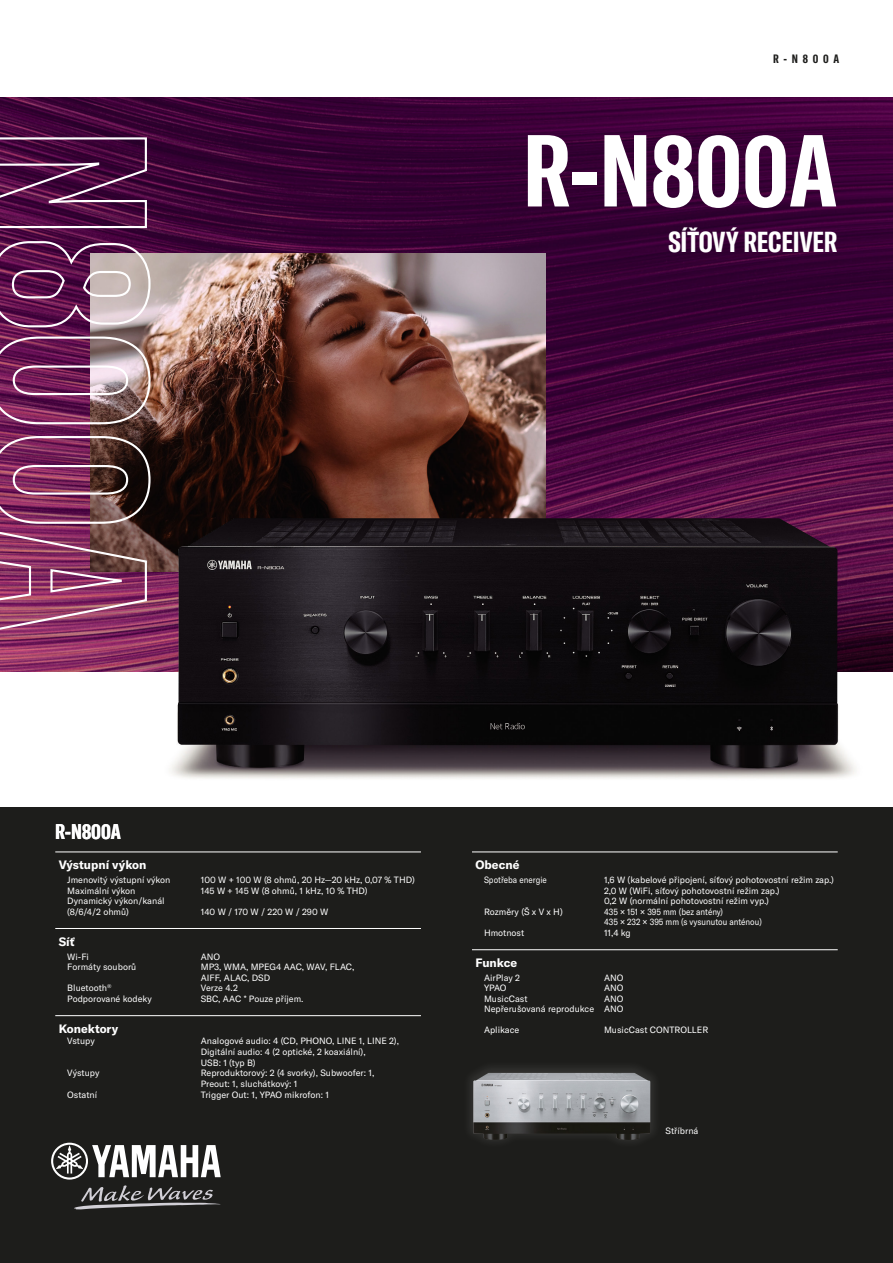
<style>
.page{position:relative;width:893px;height:1263px;background:#fff}
.page>*{position:absolute;margin:0;border:0;box-sizing:border-box;transform-origin:0 0}
.t1{font:700 extra-condensed 100.5px "GT America Y";color:#fff}
.t2{font:700 extra-condensed 28.5px "GT America Y";color:#fff}
.t3{font:700 extra-condensed 21px "GT America Y";color:#fff}
.t4{font:700 12px "GT America Y";color:#fff}
.t5{font:700 extra-condensed 12px "GT America Y";letter-spacing:.4em;color:#1d1d1b}
.t6{font:9px/10.5px "GT America Y";color:#fff}
.t7{font:9px "GT America Y";color:#fff;scale:.9 1}
</style>
<div class="page">
<img style="left:0;top:98px;width:893px;height:574px">
<div style="left:0;top:808px;width:893px;height:455px;background:#1d1d1b"></div>
<img style="left:152px;top:253px;width:394px;height:319px">
<img style="left:0;top:136px;width:152px;height:496px">
<img style="left:164px;top:518px;width:706px;height:261px">
<svg style="left:51px;top:1143px;width:170px;height:36px"></svg>
<svg style="left:74px;top:1185px;width:147px;height:25px"></svg>
<div style="left:461px;top:1059px;width:201px;height:91px;background:linear-gradient(to right,#222220,#222220)"></div>
<img style="left:473px;top:1073px;width:177px;height:67px">
<hr style="left:55px;top:851px;width:366px;height:1px;background:#fff">
<hr style="left:55px;top:928px;width:366px;height:1px;background:#fff">
<hr style="left:472px;top:851px;width:366px;height:1px;background:#fff">
<hr style="left:472px;top:949px;width:366px;height:1px;background:#fff">
<hr style="left:55px;top:1015px;width:366px;height:1px;background:#fff">
<p class="t5" style="left:773px;top:51px;width:68px">R-N800A</p>
<p class="t1" style="left:523px;top:110px;width:316px">R-N800A</p>
<p class="t2" style="left:668px;top:225px;width:171px">SÍŤOVÝ RECEIVER</p>
<p class="t3" style="left:55px;top:819px;width:67px">R-N800A</p>
<p class="t4" style="left:59px;top:858px;width:89px">Výstupní výkon</p>
<p class="t6" style="left:67px;top:875px;width:105px">Jmenovitý výstupní výkon</p>
<p class="t6" style="left:201px;top:875px;width:215px">100 W + 100 W (8 ohmů, 20 Hz—20 kHz, 0,07 % THD)</p>
<p class="t6" style="left:67px;top:885px;width:70px">Maximální výkon</p>
<p class="t6" style="left:201px;top:885px;width:168px">145 W + 145 W (8 ohmů, 1 kHz, 10 % THD)</p>
<p class="t6" style="left:67px;top:896px;width:99px">Dynamický výkon/kanál (8/6/4/2 ohmů)</p>
<p class="t6" style="left:201px;top:906px;width:129px">140 W / 170 W / 220 W / 290 W</p>
<p class="t4" style="left:59px;top:934px;width:17px">Síť</p>
<p class="t6" style="left:67px;top:951px;width:23px">Wi-Fi</p>
<p class="t6" style="left:201px;top:951px;width:21px">ANO</p>
<p class="t6" style="left:67px;top:962px;width:71px">Formáty souborů</p>
<p class="t6" style="left:201px;top:962px;width:155px">MP3, WMA, MPEG4 AAC, WAV, FLAC,<br>AIFF, ALAC, DSD</p>
<p class="t6" style="left:67px;top:983px;width:46px">Bluetooth<sup>®</sup></p>
<p class="t6" style="left:201px;top:983px;width:39px">Verze 4.2</p>
<p class="t6" style="left:67px;top:993px;width:86px">Podporované kodeky</p>
<p class="t6" style="left:201px;top:993px;width:104px">SBC, AAC * Pouze příjem.</p>
<p class="t4" style="left:475px;top:858px;width:46px">Obecné</p>
<p class="t7" style="left:484px;top:875px;width:71px">Spotřeba energie</p>
<p class="t6" style="left:604px;top:875px;width:231px">1,6 W (kabelové připojení, síťový pohotovostní režim zap.)</p>
<p class="t6" style="left:604px;top:885px;width:177px">2,0 W (WiFi, síťový pohotovostní režim zap.)</p>
<p class="t6" style="left:604px;top:896px;width:166px">0,2 W (normální pohotovostní režim vyp.)</p>
<p class="t6" style="left:484px;top:906px;width:80px">Rozměry (Š x V x H)</p>
<p class="t7" style="left:604px;top:906px;width:134px">435 × 151 × 395 mm (bez antény)</p>
<p class="t7" style="left:604px;top:917px;width:177px">435 × 232 × 395 mm (s vysunutou anténou)</p>
<p class="t6" style="left:484px;top:927px;width:42px">Hmotnost</p>
<p class="t6" style="left:604px;top:927px;width:28px">11,4 kg</p>
<p class="t4" style="left:475px;top:955px;width:43px">Funkce</p>
<p class="t6" style="left:484px;top:972px;width:38px">AirPlay 2</p>
<p class="t6" style="left:604px;top:972px;width:21px">ANO</p>
<p class="t6" style="left:484px;top:983px;width:24px">YPAO</p>
<p class="t6" style="left:604px;top:983px;width:21px">ANO</p>
<p class="t6" style="left:484px;top:993px;width:45px">MusicCast</p>
<p class="t6" style="left:604px;top:993px;width:21px">ANO</p>
<p class="t6" style="left:484px;top:1004px;width:141px">Nepřerušovaná reprodukce ANO</p>
<p class="t4" style="left:59px;top:1021px;width:61px">Konektory</p>
<p class="t6" style="left:484px;top:1025px;width:37px">Aplikace</p>
<p class="t6" style="left:604px;top:1025px;width:106px">MusicCast CONTROLLER</p>
<p class="t6" style="left:67px;top:1035px;width:29px">Vstupy</p>
<p class="t6" style="left:201px;top:1035px;width:200px">Analogové audio: 4 (CD, PHONO, LINE 1, LINE 2),</p>
<p class="t6" style="left:201px;top:1046px;width:166px">Digitální audio: 4 (2 optické, 2 koaxiální),</p>
<p class="t6" style="left:201px;top:1057px;width:56px">USB: 1 (typ B)</p>
<p class="t6" style="left:67px;top:1068px;width:34px">Výstupy</p>
<p class="t6" style="left:201px;top:1068px;width:175px">Reproduktorový: 2 (4 svorky), Subwoofer: 1,<br>Preout: 1, sluchátkový: 1</p>
<p class="t6" style="left:67px;top:1089px;width:31px">Ostatní</p>
<p class="t6" style="left:201px;top:1089px;width:130px">Trigger Out: 1, YPAO mikrofon: 1</p>
<p class="t6" style="left:666px;top:1125px;width:34px">Stříbrná</p>
</div>
